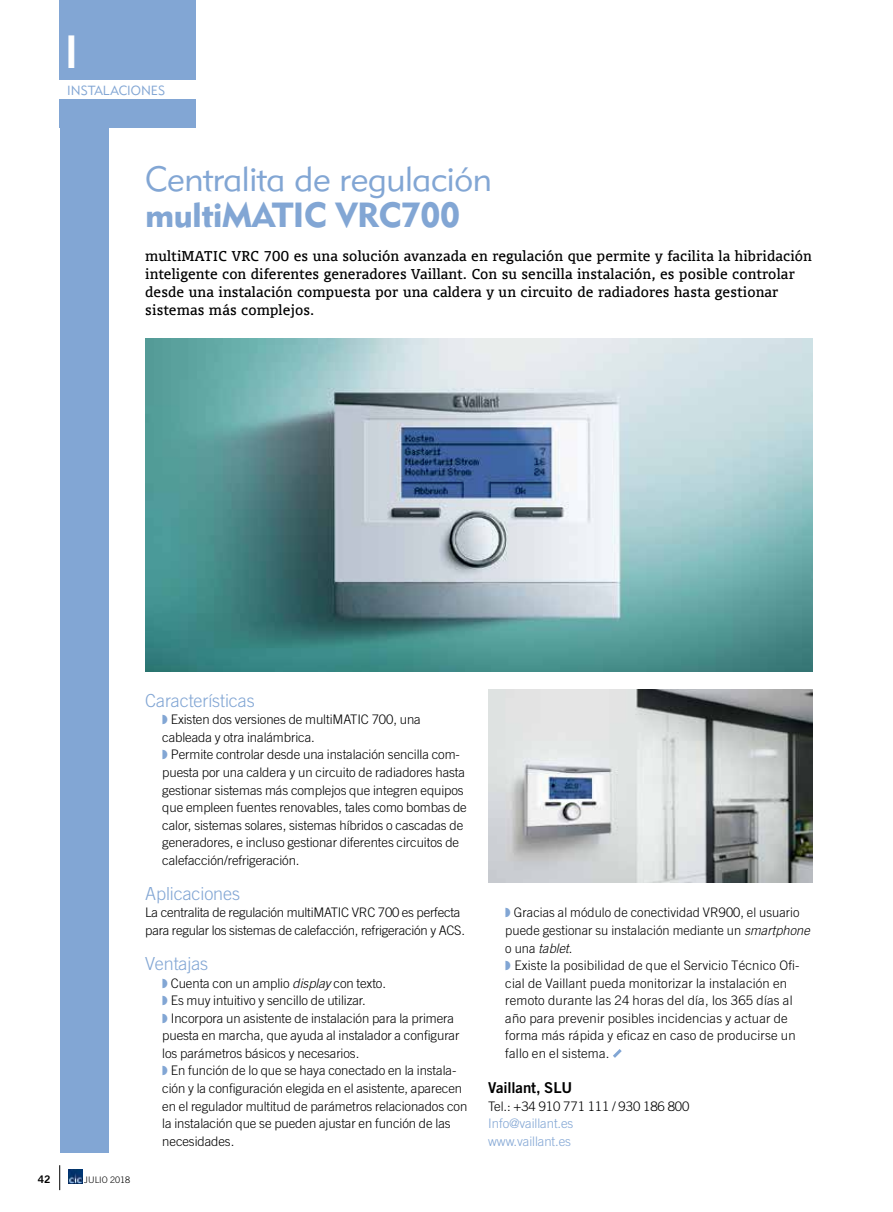
<style>
.page{position:relative;width:893px;height:1212px;background:#fff}
.page>*{position:absolute;margin:0;border:0;box-sizing:border-box;transform-origin:0 0}
.t1{font:46.05px "Geometric 415 BT Medium A";color:#fff}
.t2{font:34.5px "Geometric 415 BT Lite A";letter-spacing:-.01em;color:#82a6d4}
.t3{font:34.5px "Geometric 415 BT Black A";letter-spacing:-.01em;color:#82a6d4}
.t4{font:300 18px "Trade Gothic";letter-spacing:-.005em;color:#82a6d4}
.t5{font:15px "Trade Gothic Bold Two";letter-spacing:-.005em;color:#000}
.t6{font:13.5px/18px "Union";letter-spacing:.015em;color:#000}
.t7{font:300 13.2px/17.5px "Trade Gothic";letter-spacing:-.005em;color:#000}
.t8{font:300 13.2px/17.5px "Trade Gothic";letter-spacing:.015em;color:#000}
.t9{font:300 13.2px/17.5px "Trade Gothic";letter-spacing:-.005em;color:#82a6d4}
.t10{font:13.05px "Geometric 415 BT Lite A";color:#82a6d4}
.t11{font:10.5px "Trade Gothic Bold Two";color:#000}
.t12{font:300 9px "Trade Gothic";color:#000}
.s1{color:#82a6d4}
.s2{font-style:italic}
</style>
<div class="page">
<svg style="left:59px;top:1165px;width:1px;height:25px"></svg>
<img style="left:68px;top:1170px;width:14px;height:13px">
<div style="left:60px;top:0;width:136px;height:128px;background:#82a6d4"></div>
<div style="left:60px;top:0;width:48px;height:1152px;background:#82a6d4"></div>
<div style="left:59px;top:80px;width:139px;height:19px;background:#fff"></div>
<svg style="left:613px;top:1049px;width:9px;height:9px"></svg>
<img style="left:145px;top:338px;width:667px;height:334px">
<img style="left:488px;top:689px;width:324px;height:193px">
<h1 class="t1" style="left:65px;top:24px;width:16px">I</h1>
<p class="t10" style="left:67px;top:82px;width:100px">INSTALACIONES</p>
<h2 class="t2" style="left:145px;top:157px;width:348px">Centralita de regulación</h2>
<h2 class="t3" style="left:145px;top:193px;width:316px">multiMatic VRC700</h2>
<p class="t6" style="left:145px;top:247px;width:668px">multiMATIC VRC 700 es una solución avanzada en regulación que permite y facilita la hibridación inteligente con diferentes generadores Vaillant. Con su sencilla instalación, es posible controlar desde una instalación compuesta por una caldera y un circuito de radiadores hasta gestionar sistemas más complejos.</p>
<p class="t11" style="left:38px;top:1173px;width:14px">42</p>
<p class="t12" style="left:84px;top:1174px;width:48px">JULIO 2018</p>
<h3 class="t4" style="left:145px;top:690px;width:111px">Características</h3>
<p class="t7" style="left:162px;top:711px;width:306px"><span class="s1">◗</span> Existen dos versiones de multiMATIC 700, una cableada y otra inalámbrica.<br><span class="s1">◗</span> Permite controlar desde una instalación sencilla com&shy;puesta por una caldera y un circuito de radiadores hasta gestionar sistemas más complejos que integren equipos que empleen fuentes renovables, tales como bombas de calor, sistemas solares, sistemas híbridos o cascadas de generadores, e incluso gestionar diferentes circuitos de calefacción/refrigeración.</p>
<h3 class="t4" style="left:145px;top:883px;width:96px">Aplicaciones</h3>
<p class="t7" style="left:145px;top:904px;width:321px">La centralita de regulación multiMATIC VRC 700 es perfecta para regular los sistemas de calefacción, refrigeración y ACS.</p>
<h3 class="t4" style="left:145px;top:953px;width:64px">Ventajas</h3>
<p class="t7" style="left:162px;top:974px;width:306px"><span class="s1">◗</span> Cuenta con un amplio <span class="s2">display</span>con texto.<br><span class="s1">◗</span> Es muy intuitivo y sencillo de utilizar.<br><span class="s1">◗</span> Incorpora un asistente de instalación para la primera puesta en marcha, que ayuda al instalador a configurar los parámetros básicos y necesarios.<br><span class="s1">◗</span> En función de lo que se haya conectado en la instala&shy;ción y la configuración elegida en el asistente, aparecen en el regulador multitud de parámetros relacionados con la instalación que se pueden ajustar en función de las necesidades.</p>
<p class="t8" style="left:505px;top:904px;width:309px"><span class="s1">◗</span> Gracias al módulo de conectividad VR900, el usuario puede gestionar su instalación mediante un <span class="s2">smartphone </span>o u n a <span class="s2">tablet</span>.<br><span class="s1">◗</span> Existe la posibilidad de que el Servicio Técnico Ofi&shy;cial de Vaillant pueda monitorizar la instalación en remoto durante las 24 horas del día, los 365 días al año para prevenir posibles incidencias y actuar de forma más rápida y eficaz en caso de producirse un fallo en el sistema.</p>
<p class="t5" style="left:488px;top:1078px;width:86px">Vaillant, SLU</p>
<p class="t7" style="left:488px;top:1097px;width:203px">Tel.: +34 910 771 111 / 930 186 800</p>
<p class="t9" style="left:488px;top:1114px;width:87px">Info@vaillant.es www.vaillant.es</p>
</div>
